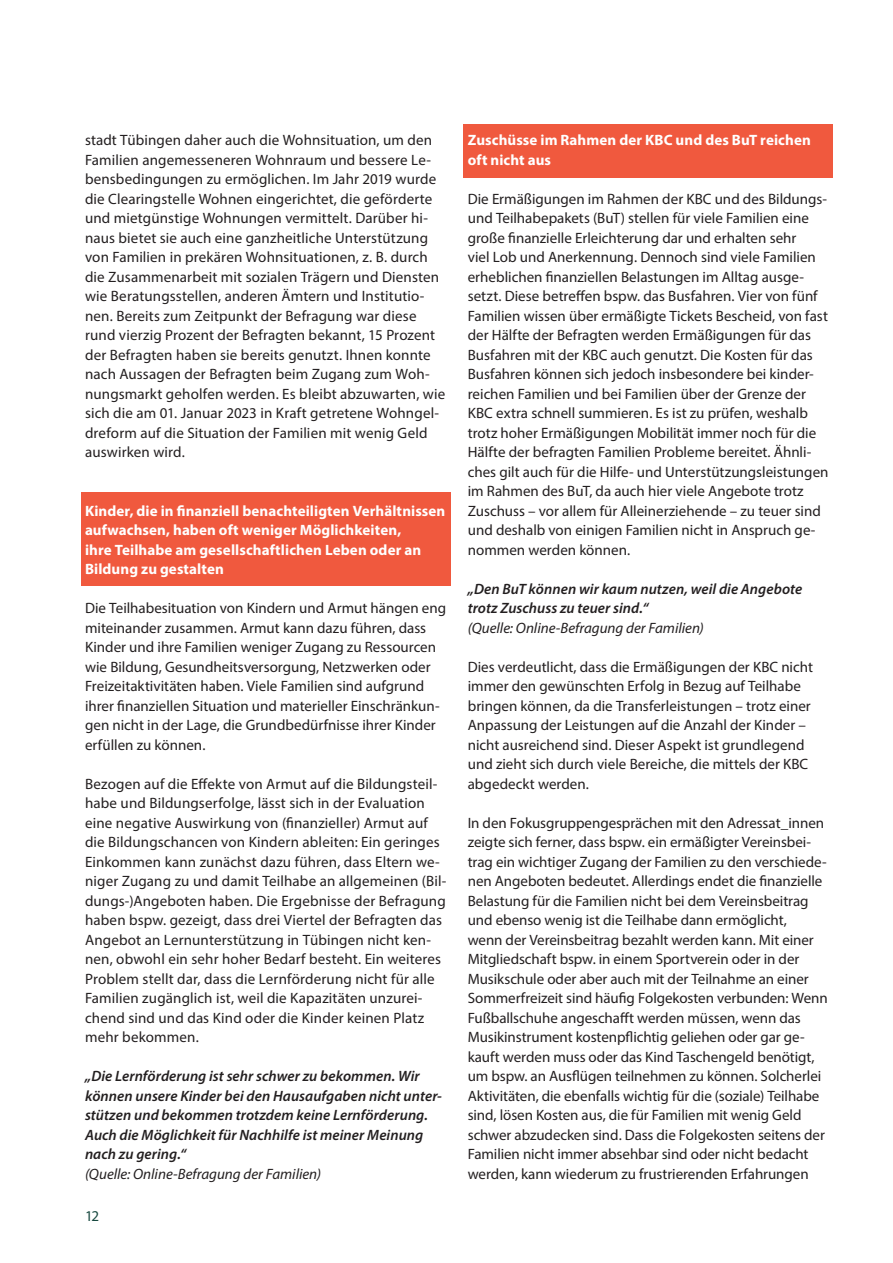
<style>
.page{position:relative;width:893px;height:1263px;background:#fff}
.page>*{position:absolute;margin:0;border:0;box-sizing:border-box;transform-origin:0 0}
.t1{font:15px/19.5px "Myriad Pro";color:#231f20}
.t2{font:italic 600 15px/19.5px "Myriad Pro";letter-spacing:.005em;color:#231f20}
.t3{font:700 15px/19.5px "Myriad Pro";letter-spacing:.005em;color:#fff}
.t4{font:italic 15px "Myriad Pro";color:#231f20}
.t5{font:15px "Myriad Pro";color:#17493f}
</style>
<div class="page">
<div style="left:463px;top:124px;width:370px;height:54px;background:#f0593e"></div>
<div style="left:81px;top:492px;width:370px;height:94px;background:#f0593e"></div>
<p class="t1" style="left:85px;top:130px;width:362px">stadt Tübingen daher auch die Wohnsituation, um den Familien angemesseneren Wohnraum und bessere Le&shy;bensbedingungen zu ermöglichen. Im Jahr 2019 wurde die Clearingstelle Wohnen eingerichtet, die geförderte und mietgünstige Wohnungen vermittelt. Darüber hi&shy;naus bietet sie auch eine ganzheitliche Unterstützung von Familien in prekären Wohnsituationen, z. B. durch die Zusammenarbeit mit sozialen Trägern und Diensten wie Beratungsstellen, anderen Ämtern und Institutio&shy;nen. Bereits zum Zeitpunkt der Befragung war diese rund vierzig Prozent der Befragten bekannt, 15 Prozent der Befragten haben sie bereits genutzt. Ihnen konnte nach Aussagen der Befragten beim Zugang zum Woh&shy;nungsmarkt geholfen werden. Es bleibt abzuwarten, wie sich die am 01. Januar 2023 in Kraft getretene Wohngel&shy;dreform auf die Situation der Familien mit wenig Geld auswirken wird.</p>
<p class="t3" style="left:85px;top:500px;width:362px">Kinder, die in finanziell benachteiligten Verhältnissen aufwachsen, haben oft weniger Möglichkeiten,<br>ihre Teilhabe am gesellschaftlichen Leben oder an Bildung zu gestalten</p>
<p class="t1" style="left:85px;top:598px;width:363px">Die Teilhabesituation von Kindern und Armut hängen eng miteinander zusammen. Armut kann dazu führen, dass Kinder und ihre Familien weniger Zugang zu Ressourcen wie Bildung, Gesundheitsversorgung, Netzwerken oder Freizeitaktivitäten haben. Viele Familien sind aufgrund ihrer finanziellen Situation und materieller Einschränkun&shy;gen nicht in der Lage, die Grundbedürfnisse ihrer Kinder erfüllen zu können.</p>
<p class="t1" style="left:85px;top:774px;width:363px">Bezogen auf die Effekte von Armut auf die Bildungsteil&shy;habe und Bildungserfolge, lässt sich in der Evaluation eine negative Auswirkung von (finanzieller) Armut auf die Bildungschancen von Kindern ableiten: Ein geringes Einkommen kann zunächst dazu führen, dass Eltern we&shy;niger Zugang zu und damit Teilhabe an allgemeinen (Bil&shy;dungs-)Angeboten haben. Die Ergebnisse der Befragung haben bspw. gezeigt, dass drei Viertel der Befragten das Angebot an Lernunterstützung in Tübingen nicht ken&shy;nen, obwohl ein sehr hoher Bedarf besteht. Ein weiteres Problem stellt dar, dass die Lernförderung nicht für alle Familien zugänglich ist, weil die Kapazitäten unzurei&shy;chend sind und das Kind oder die Kinder keinen Platz mehr bekommen.</p>
<p class="t2" style="left:85px;top:1066px;width:358px">„Die Lernförderung ist sehr schwer zu bekommen. Wir können unsere Kinder bei den Hausaufgaben nicht unter&shy;stützen und bekommen trotzdem keine Lernförderung.<br>Auch die Möglichkeit für Nachhilfe ist meiner Meinung nach zu gering.“</p>
<p class="t4" style="left:85px;top:1164px;width:238px">(Quelle: Online-Befragung der Familien)</p>
<p class="t5" style="left:85px;top:1207px;width:16px">12</p>
<p class="t3" style="left:468px;top:130px;width:345px">Zuschüsse im Rahmen der KBC und des BuT reichen oft nicht aus</p>
<p class="t1" style="left:468px;top:189px;width:362px">Die Ermäßigungen im Rahmen der KBC und des Bildungs&shy;und Teilhabepakets (BuT) stellen für viele Familien eine große finanzielle Erleichterung dar und erhalten sehr<br>viel Lob und Anerkennung. Dennoch sind viele Familien erheblichen finanziellen Belastungen im Alltag ausge&shy;setzt. Diese betreffen bspw. das Busfahren. Vier von fünf Familien wissen über ermäßigte Tickets Bescheid, von fast der Hälfte der Befragten werden Ermäßigungen für das Busfahren mit der KBC auch genutzt. Die Kosten für das Busfahren können sich jedoch insbesondere bei kinder&shy;reichen Familien und bei Familien über der Grenze der KBC extra schnell summieren. Es ist zu prüfen, weshalb trotz hoher Ermäßigungen Mobilität immer noch für die Hälfte der befragten Familien Probleme bereitet. Ähnli&shy;ches gilt auch für die Hilfe- und Unterstützungsleistungen im Rahmen des BuT, da auch hier viele Angebote trotz Zuschuss – vor allem für Alleinerziehende – zu teuer sind und deshalb von einigen Familien nicht in Anspruch ge&shy;nommen werden können.</p>
<p class="t2" style="left:468px;top:579px;width:336px">„Den BuT können wir kaum nutzen, weil die Angebote trotz Zuschuss zu teuer sind.“</p>
<p class="t4" style="left:468px;top:618px;width:238px">(Quelle: Online-Befragung der Familien)</p>
<p class="t1" style="left:468px;top:657px;width:347px">Dies verdeutlicht, dass die Ermäßigungen der KBC nicht immer den gewünschten Erfolg in Bezug auf Teilhabe bringen können, da die Transferleistungen – trotz einer Anpassung der Leistungen auf die Anzahl der Kinder – nicht ausreichend sind. Dieser Aspekt ist grundlegend und zieht sich durch viele Bereiche, die mittels der KBC abgedeckt werden.</p>
<p class="t1" style="left:468px;top:813px;width:361px">In den Fokusgruppengesprächen mit den Adressat_innen zeigte sich ferner, dass bspw. ein ermäßigter Vereinsbei&shy;trag ein wichtiger Zugang der Familien zu den verschiede&shy;nen Angeboten bedeutet. Allerdings endet die finanzielle Belastung für die Familien nicht bei dem Vereinsbeitrag und ebenso wenig ist die Teilhabe dann ermöglicht,<br>wenn der Vereinsbeitrag bezahlt werden kann. Mit einer Mitgliedschaft bspw. in einem Sportverein oder in der Musikschule oder aber auch mit der Teilnahme an einer Sommerfreizeit sind häufig Folgekosten verbunden: Wenn Fußballschuhe angeschafft werden müssen, wenn das Musikinstrument kostenpflichtig geliehen oder gar ge&shy;kauft werden muss oder das Kind Taschengeld benötigt, um bspw. an Ausflügen teilnehmen zu können. Solcherlei Aktivitäten, die ebenfalls wichtig für die (soziale) Teilhabe sind, lösen Kosten aus, die für Familien mit wenig Geld schwer abzudecken sind. Dass die Folgekosten seitens der Familien nicht immer absehbar sind oder nicht bedacht werden, kann wiederum zu frustrierenden Erfahrungen</p>
</div>
